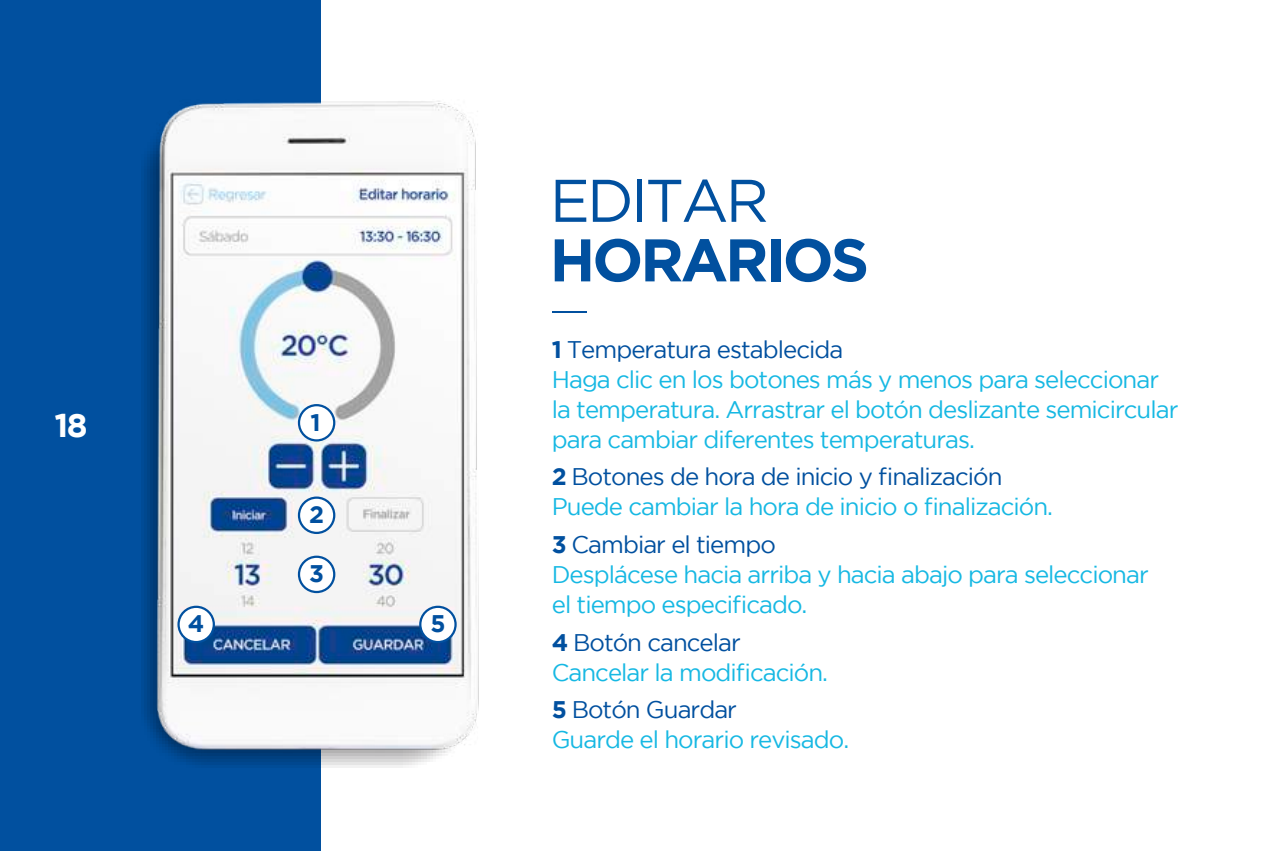
<style>
.page{position:relative;width:1276px;height:851px;background:#fff}
.page>*{position:absolute;margin:0;border:0;box-sizing:border-box;transform-origin:0 0}
.t1{font:700 60px "Gotham";letter-spacing:-.05em;color:#01509f}
.t2{font:60px "Gotham";letter-spacing:-.05em;color:#01509f}
.t3{font:700 33px "Gotham";color:#fff}
.t4{font:24px/30px "Gotham";letter-spacing:-.04em;color:#16b8e3}
.t5{font:700 24px "Gotham";color:#01509f}
.s1{font-weight:700;color:#01509f}
.s2{color:#01509f}
</style>
<div class="page">
<div style="left:0;top:0;width:321px;height:850px;background:#01509f"></div>
<hr style="left:552px;top:311px;width:34px;height:2px;background:#01509f">
<img style="left:144px;top:101px;width:335px;height:667px">
<div style="left:299px;top:405px;width:35px;height:35px;background:#fff;border-radius:50%"></div>
<div style="left:298px;top:404px;width:37px;height:37px;border:2px solid #01509f;border-radius:50%"></div>
<div style="left:299px;top:497px;width:35px;height:36px;background:#fff;border-radius:50%"></div>
<div style="left:298px;top:496px;width:37px;height:38px;border:2px solid #01509f;border-radius:50%"></div>
<div style="left:299px;top:556px;width:35px;height:36px;background:#fff;border-radius:50%"></div>
<div style="left:298px;top:555px;width:37px;height:38px;border:2px solid #01509f;border-radius:50%"></div>
<div style="left:420px;top:606px;width:35px;height:36px;background:#fff;border-radius:50%"></div>
<div style="left:419px;top:605px;width:38px;height:38px;border:2px solid #01509f;border-radius:50%"></div>
<div style="left:179px;top:606px;width:35px;height:36px;background:#fff;border-radius:18px"></div>
<div style="left:177px;top:605px;width:38px;height:38px;border:2px solid #01509f;border-radius:18px"></div>
<h2 class="t3" style="left:54px;top:406px;width:35px">18</h2>
<p class="t5" style="left:311px;top:408px;width:12px">1</p>
<p class="t5" style="left:309px;top:500px;width:16px">2</p>
<p class="t5" style="left:309px;top:559px;width:16px">3</p>
<p class="t5" style="left:188px;top:609px;width:18px">4</p>
<p class="t5" style="left:430px;top:609px;width:17px">5</p>
<h1 class="t2" style="left:550px;top:167px;width:221px">EDITAR</h1>
<h1 class="t1" style="left:550px;top:225px;width:321px">HORARIOS</h1>
<p class="t4" style="left:552px;top:333px;width:628px"><span class="s1">1</span> <span class="s2">Temperatura establecida<br></span>Haga clic en los botones más y menos para seleccionar la temperatura. Arrastrar el botón deslizante semicircular para cambiar diferentes temperaturas.</p>
<p class="t4" style="left:552px;top:461px;width:503px"><span class="s1">2</span> <span class="s2">Botones de hora de inicio y finalización<br></span>Puede cambiar la hora de inicio o finalización.</p>
<p class="t4" style="left:552px;top:529px;width:598px"><span class="s1">3</span> <span class="s2">Cambiar el tiempo<br></span>Desplácese hacia arriba y hacia abajo para seleccionar el tiempo especificado.</p>
<p class="t4" style="left:552px;top:626px;width:278px"><span class="s1">4</span> <span class="s2">Botón cancelar<br></span>Cancelar la modificación.</p>
<p class="t4" style="left:552px;top:694px;width:299px"><span class="s1">5</span> <span class="s2">Botón Guardar<br></span>Guarde el horario revisado.</p>
</div>
